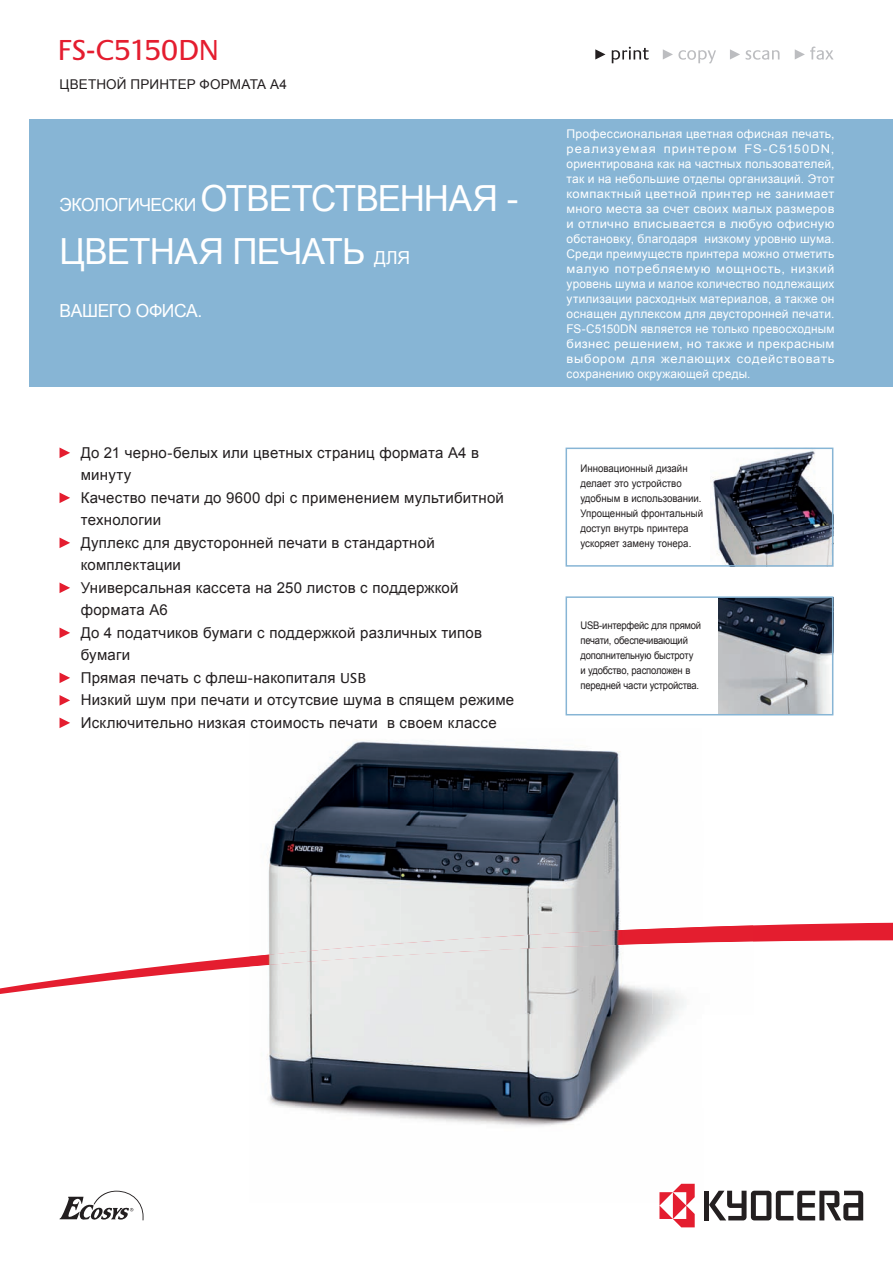
<style>
.page{position:relative;width:893px;height:1263px;background:#fff}
.page>*{position:absolute;margin:0;border:0;box-sizing:border-box;transform-origin:0 0}
.t1{font:36px/52.5px "Arial";letter-spacing:-.025em;color:#fff}
.t2{font:30px "Praxis EF";letter-spacing:-.025em;color:#e41d2f}
.t3{font:18px "Arial";letter-spacing:-.025em;color:#fff}
.t4{font:15px/22.5px "Arial";letter-spacing:.015em;color:#231f20}
.t5{font:13.5px "Arial";letter-spacing:.01em;color:#231f20}
.t6{font:12px/15px "Arial";letter-spacing:.03em;color:#fff;text-align:justify}
.t7{font:10.5px/15px "Arial";letter-spacing:-.01em;color:#231f20;scale:.92 1}
.t8{font:10.5px/15px "Arial";letter-spacing:-.01em;color:#231f20;scale:.9 1}
.s1{font-size:18px}
.s2{font-family:"Praxis EF"}
</style>
<div class="page">
<img style="left:719px;top:599px;width:111px;height:113px">
<img style="left:710px;top:447px;width:123px;height:117px">
<svg style="left:753px;top:922px;width:140px;height:18px;background:#e63444"></svg>
<svg style="left:0;top:940px;width:893px;height:54px"></svg>
<img style="left:269px;top:741px;width:351px;height:127px">
<img style="left:268px;top:868px;width:132px;height:63px">
<img style="left:400px;top:868px;width:152px;height:63px">
<img style="left:552px;top:868px;width:68px;height:63px">
<img style="left:267px;top:1014px;width:480px;height:177px">
<img style="left:249px;top:931px;width:353px;height:21px">
<img style="left:602px;top:925px;width:151px;height:19px">
<img style="left:249px;top:952px;width:202px;height:62px">
<img style="left:451px;top:944px;width:201px;height:70px">
<img style="left:652px;top:941px;width:101px;height:73px">
<div style="left:30px;top:119px;width:863px;height:268px;background:#87b5d5"></div>
<div style="left:704px;top:1191px;width:5px;height:29px;background:#231f20"></div>
<svg style="left:709px;top:1191px;width:154px;height:29px"></svg>
<svg style="left:659px;top:1184px;width:36px;height:43px"></svg>
<svg style="left:795px;top:47px;width:38px;height:13px"></svg>
<svg style="left:746px;top:50px;width:33px;height:10px"></svg>
<svg style="left:595px;top:49px;width:10px;height:11px"></svg>
<svg style="left:663px;top:49px;width:53px;height:14px"></svg>
<svg style="left:612px;top:47px;width:37px;height:16px"></svg>
<svg style="left:730px;top:49px;width:10px;height:11px"></svg>
<svg style="left:60px;top:1191px;width:83px;height:29px"></svg>
<svg style="left:60px;top:447px;width:10px;height:11px"></svg>
<svg style="left:60px;top:492px;width:10px;height:11px"></svg>
<svg style="left:60px;top:537px;width:10px;height:11px"></svg>
<svg style="left:60px;top:582px;width:10px;height:11px"></svg>
<svg style="left:60px;top:627px;width:10px;height:11px"></svg>
<svg style="left:60px;top:672px;width:10px;height:11px"></svg>
<svg style="left:60px;top:695px;width:10px;height:11px"></svg>
<svg style="left:60px;top:717px;width:10px;height:11px"></svg>
<div style="left:566px;top:596px;width:267px;height:119px;border:2px solid #87b5d5"></div>
<div style="left:566px;top:448px;width:267px;height:119px;border:2px solid #87b5d5"></div>
<h2 class="t2" style="left:57px;top:33px;width:164px">FS-C5150DN</h2>
<p class="t5" style="left:60px;top:75px;width:229px">ЦВЕТНОЙ ПРИНТЕР ФОРМАТА A4</p>
<h1 class="t1" style="left:60px;top:173px;width:460px"><span class="s1">ЭКОЛОГИЧЕСКИ</span> ОТВЕТСТВЕННАЯ -<br>ЦВЕТНАЯ ПЕЧАТЬ <span class="s1">ДЛЯ</span></h1>
<h3 class="t3" style="left:60px;top:298px;width:144px">ВАШЕГО ОФИСА.</h3>
<p class="t4" style="left:81px;top:441px;width:435px">До 21 черно-белых или цветных страниц формата A4 в минуту<br>Качество печати до 9600 dpi с применением мультибитной технологии<br>Дуплекс для двусторонней печати в стандартной комплектации<br>Универсальная кассета на 250 листов с поддержкой формата A6<br>До 4 податчиков бумаги с поддержкой различных типов бумаги<br>Прямая печать с флеш-накопиталя <span class="s2">USB<br></span>Низкий шум при печати и отсутсвие шума в спящем режиме Исключительно низкая стоимость печати в своем классе</p>
<p class="t6" style="left:567px;top:126px;width:269px">Профессиональная цветная офисная печать, реализуемая принтером FS-C5150DN, ориентирована как на частных пользователей, так и на небольшие отделы организаций. Этот компактный цветной принтер не занимает много места за счет своих малых размеров и отлично вписывается в любую офисную обстановку, благодаря низкому уровню шума.<br>Среди преимуществ принтера можно отметить малую потребляемую мощность, низкий уровень шума и малое количество подлежащих утилизации расходных материалов, а также он оснащен дуплексом для двусторонней печати.<br>FS-C5150DN является не только превосходным бизнес решением, но также и прекрасным выбором для желающих содействовать сохранению окружающей среды.</p>
<p class="t7" style="left:580px;top:461px;width:135px">Инновационный дизайн делает это устройство удобным в использовании.<br>Упрощенный фронтальный доступ внутрь принтера ускоряет замену тонера.</p>
<p class="t8" style="left:580px;top:618px;width:136px">USB-интерфейс для прямой печати, обеспечивающий дополнительную быстроту и удобство, расположен в передней части устройства.</p>
</div>
